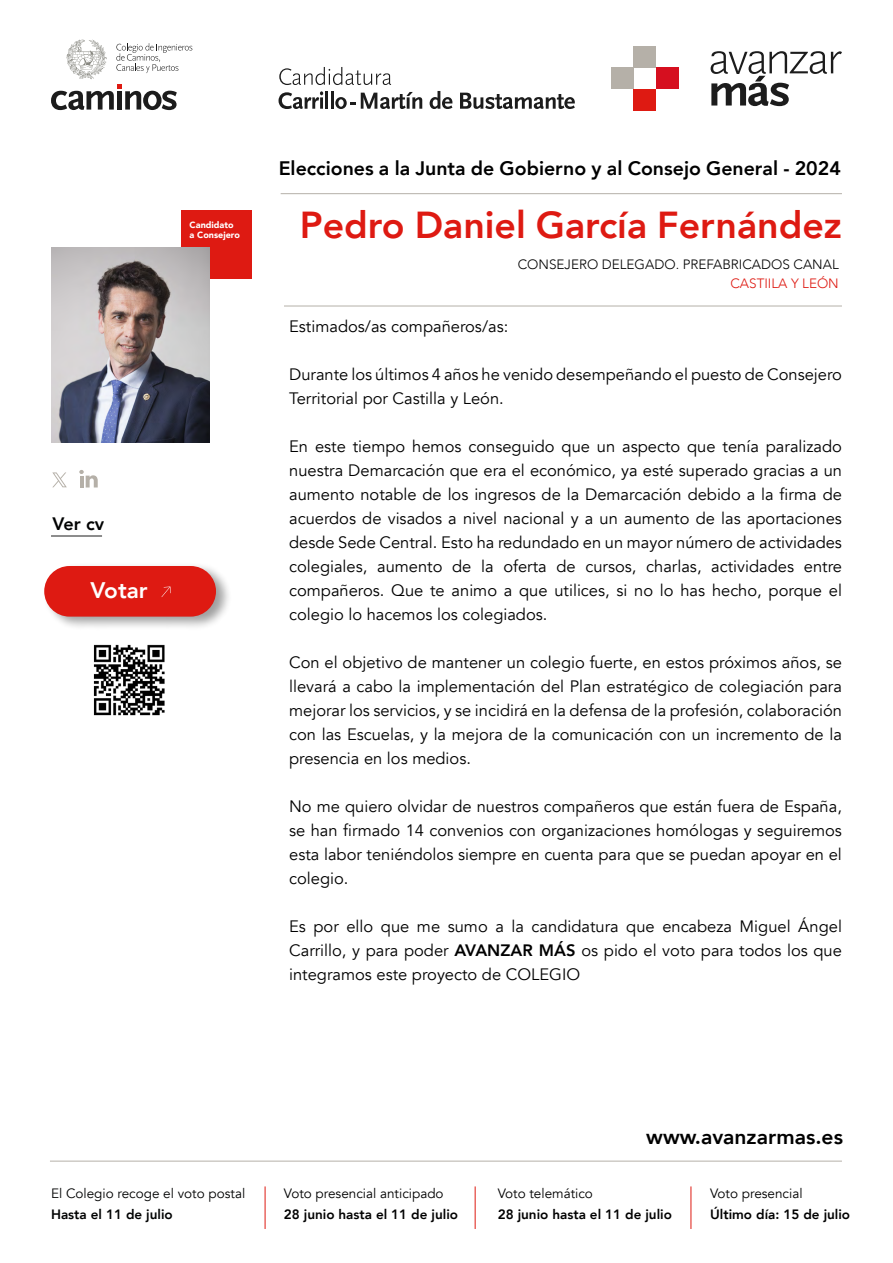
<style>
.page{position:relative;width:893px;height:1263px;background:#fff}
.page>*{position:absolute;margin:0;border:0;box-sizing:border-box;transform-origin:0 0}
.t1{font:800 37.5px "Avenir";color:#de1a12}
.t2{font:800 22.5px "Avenir";color:#fff}
.t3{font:800 21px "Avenir";color:#000}
.t4{font:800 19.5px "Avenir";color:#000}
.t5{font:800 18px "Avenir";color:#010202}
.t6{font:16.5px/24px "Avenir";color:#000;text-align:justify}
.t7{font:800 13.5px "Avenir";color:#000}
.t8{font:13.5px "Avenir";color:#000}
.t9{font:300 13.5px "Avenir";color:#000}
.t10{font:13.5px "Avenir";color:#010202}
.t11{font:800 13.5px "Avenir";color:#010202}
.t12{font:300 13.5px "Avenir";color:#de1a12}
.t13{font:900 9px/10.8px "Avenir";color:#fff}
.s1{font-weight:800}
</style>
<div class="page">
<svg style="left:79px;top:470px;width:19px;height:17px"></svg>
<div style="left:181px;top:210px;width:71px;height:69px;background:#de1a12"></div>
<img style="left:51px;top:248px;width:158px;height:195px">
<hr style="left:281px;top:193px;width:561px;height:1px;background:#b5b0a8">
<hr style="left:50px;top:1161px;width:792px;height:1px;background:#b5b0a8">
<hr style="left:284px;top:306px;width:558px;height:1px;background:#b5b0a8">
<hr style="left:51px;top:536px;width:51px;height:1px;background:#1c1c1c">
<hr style="left:265px;top:1186px;width:1px;height:43px;background:#de1a12">
<hr style="left:475px;top:1186px;width:1px;height:43px;background:#de1a12">
<hr style="left:691px;top:1186px;width:1px;height:43px;background:#de1a12">
<svg style="left:51px;top:39px;width:141px;height:71px"></svg>
<svg style="left:279px;top:67px;width:112px;height:18px"></svg>
<svg style="left:279px;top:91px;width:49px;height:18px"></svg>
<hr style="left:331px;top:91px;width:3px;height:18px;background:#1c1c1c">
<svg style="left:335px;top:97px;width:20px;height:12px"></svg>
<svg style="left:361px;top:92px;width:61px;height:17px"></svg>
<svg style="left:430px;top:91px;width:22px;height:18px"></svg>
<svg style="left:460px;top:93px;width:115px;height:16px"></svg>
<div style="left:634px;top:89px;width:22px;height:21px;background:#de1a12"></div>
<div style="left:656px;top:68px;width:22px;height:21px;background:#d60f1f"></div>
<div style="left:612px;top:68px;width:22px;height:21px;background:#b5b0a8"></div>
<div style="left:634px;top:47px;width:22px;height:21px;background:#b5b0a8"></div>
<svg style="left:711px;top:51px;width:131px;height:55px"></svg>
<svg style="left:52px;top:472px;width:15px;height:15px"></svg>
<img style="left:93px;top:644px;width:72px;height:72px">
<div style="left:42px;top:561px;width:190px;height:69px;background:#000;opacity:.38"></div>
<div style="left:44px;top:566px;width:172px;height:51px;background:#de1a12;border-radius:25px"></div>
<svg style="left:161px;top:586px;width:10px;height:11px"></svg>
<p class="t5" style="left:52px;top:509px;width:53px">Ver cv</p>
<h2 class="t2" style="left:90px;top:573px;width:59px">Votar</h2>
<p class="t13" style="left:190px;top:219px;width:52px">Candidato a Consejero</p>
<p class="t4" style="left:279px;top:153px;width:564px">Elecciones a la Junta de Gobierno y al Consejo General - 2024</p>
<h1 class="t1" style="left:300px;top:196px;width:544px">Pedro Daniel García Fernández</h1>
<p class="t9" style="left:518px;top:256px;width:322px">CONSEJERO DELEGADO. PREFABRICADOS CANAL</p>
<p class="t12" style="left:730px;top:275px;width:110px">CASTIILA Y LEÓN</p>
<p class="t6" style="left:289px;top:314px;width:221px">Estimados/as compañeros/as:</p>
<p class="t6" style="left:289px;top:362px;width:554px">Durante los últimos 4 años he venido desempeñando el puesto de Consejero<br>Territorial por Castilla y León.</p>
<p class="t6" style="left:289px;top:434px;width:554px">En este tiempo hemos conseguido que un aspecto que tenía paralizado nuestra Demarcación que era el económico, ya esté superado gracias a un aumento notable de los ingresos de la Demarcación debido a la firma de acuerdos de visados a nivel nacional y a un aumento de las aportaciones desde Sede Central. Esto ha redundado en un mayor número de actividades colegiales, aumento de la oferta de cursos, charlas, actividades entre compañeros. Que te animo a que utilices, si no lo has hecho, porque el colegio lo hacemos los colegiados.</p>
<p class="t6" style="left:289px;top:651px;width:554px">Con el objetivo de mantener un colegio fuerte, en estos próximos años, se llevará a cabo la implementación del Plan estratégico de colegiación para mejorar los servicios, y se incidirá en la defensa de la profesión, colaboración con las Escuelas, y la mejora de la comunicación con un incremento de la presencia en los medios.</p>
<p class="t6" style="left:289px;top:795px;width:554px">No me quiero olvidar de nuestros compañeros que están fuera de España, se han firmado 14 convenios con organizaciones homólogas y seguiremos esta labor teniéndolos siempre en cuenta para que se puedan apoyar en el colegio.</p>
<p class="t6" style="left:289px;top:915px;width:554px">Es por ello que me sumo a la candidatura que encabeza Miguel Ángel Carrillo, y para poder <span class="s1">AVANZAR MÁS</span> os pido el voto para todos los que integramos este proyecto de COLEGIO</p>
<p class="t10" style="left:51px;top:1185px;width:196px">El Colegio recoge el voto postal</p>
<p class="t11" style="left:51px;top:1203px;width:123px">Hasta el 11 de julio</p>
<p class="t8" style="left:284px;top:1185px;width:161px">Voto presencial anticipado</p>
<p class="t7" style="left:284px;top:1203px;width:176px">28 junio hasta el 11 de julio</p>
<p class="t3" style="left:646px;top:1120px;width:198px">www.avanzarmas.es</p>
<p class="t8" style="left:498px;top:1185px;width:97px">Voto telemático</p>
<p class="t7" style="left:498px;top:1203px;width:176px">28 junio hasta el 11 de julio</p>
<p class="t8" style="left:710px;top:1185px;width:94px">Voto presencial</p>
<p class="t7" style="left:710px;top:1203px;width:142px">Último día: 15 de julio</p>
</div>
